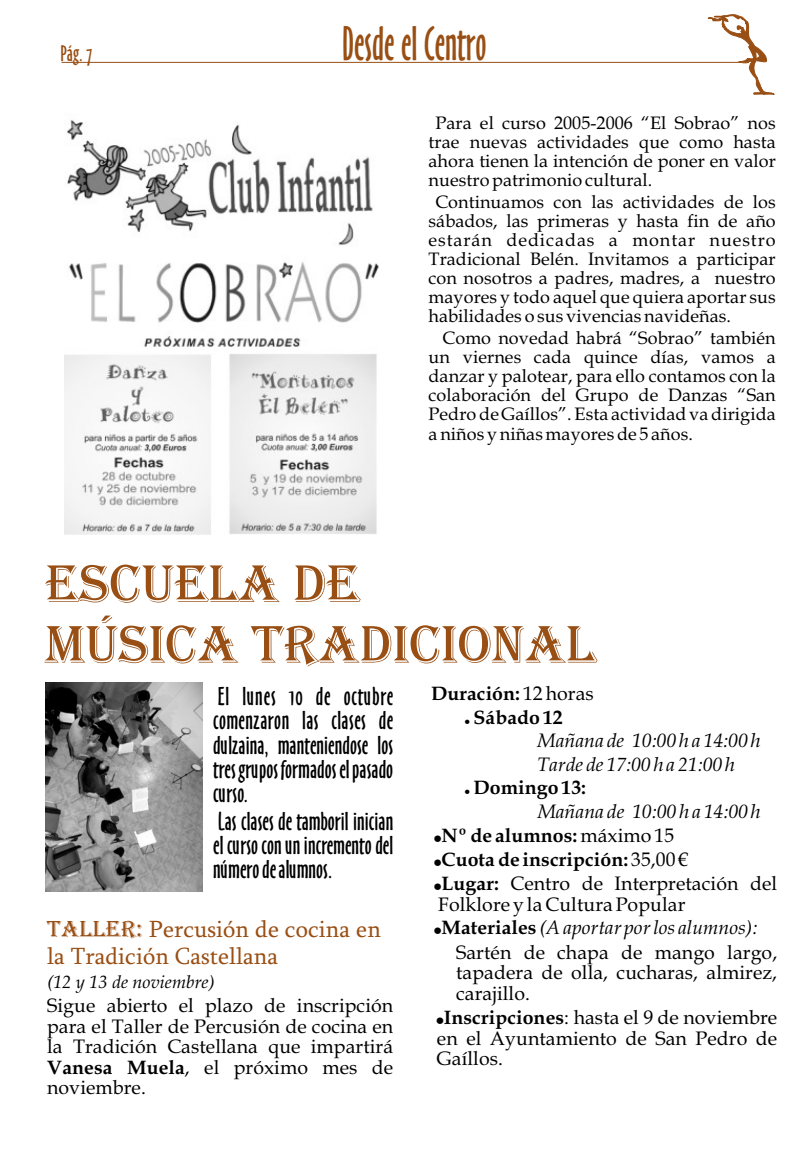
<style>
.page{position:relative;width:809px;height:1149px;background:#fff}
.page>*{position:absolute;margin:0;border:0;box-sizing:border-box;transform-origin:0 0}
.t1{font:54.6px/60.8px "Algerian";color:#994f14}
.t2{font:45px "Oz Handicraft BT";color:#994f14;scale:.85 1}
.t3{font:24px/24.2px "Oz Handicraft BT";letter-spacing:.005em;color:#000;text-align:justify}
.t4{font:24px/26.8px "Sylfaen";letter-spacing:.005em;color:#994f14}
.t5{font:21px "Oz Handicraft BT";color:#994f14}
.t6{font:19.5px/24.2px "Book Antiqua";letter-spacing:.005em;color:#000}
.t7{font:italic 19.5px/23.4px "Book Antiqua";letter-spacing:.005em;color:#000}
.t8{font:700 19.5px/23.5px "Book Antiqua";letter-spacing:.005em;color:#000;text-align:center}
.t9{font:18px/19px "Book Antiqua";letter-spacing:.005em;color:#000;text-align:justify}
.t10{font:italic 18px "Book Antiqua";letter-spacing:.005em;color:#000}
.s1{font-family:"Algerian"}
.s2{font-weight:700}
.s3{font-weight:400}
.s4{font-style:italic}
.s5{font-weight:700;font-style:normal}
</style>
<div class="page">
<hr style="left:61px;top:62px;width:679px;height:1px;background:#994f14">
<svg style="left:708px;top:14px;width:66px;height:81px"></svg>
<img style="left:65px;top:120px;width:313px;height:415px">
<img style="left:46px;top:682px;width:156px;height:209px">
<p class="t5" style="left:60px;top:45px;width:33px">Pág. 7</p>
<h2 class="t2" style="left:342px;top:26px;width:172px">Desde el Centro</h2>
<p class="t9" style="left:428px;top:115px;width:349px;text-indent:7px">Para el curso 2005-2006 “El Sobrao” nos trae nuevas actividades que como hasta ahora tienen la intención de poner en valor nuestro patrimonio cultural.</p>
<p class="t9" style="left:428px;top:194px;width:349px;text-indent:7px">Continuamos con las actividades de los sábados, las primeras y hasta fin de año estarán dedicadas a montar nuestro Tradicional Belén. Invitamos a participar con nosotros a padres, madres, a nuestro mayores y todo aquel que quiera aportar sus habilidades o sus vivencias navideñas.</p>
<p class="t9" style="left:428px;top:331px;width:349px;text-indent:14px">Como novedad habrá “Sobrao” también un viernes cada quince días, vamos a danzar y palotear, para ello contamos con la colaboración del Grupo de Danzas “San Pedro de Gaíllos”. Esta actividad va dirigida a niños y niñas mayores de 5 años.</p>
<h1 class="t1" style="left:45px;top:553px;width:552px">ESCUELA DE<br>MÚSICA TRADICIONAL</h1>
<h3 class="t3" style="left:213px;top:687px;width:181px">El lunes 10 de octubre comenzaron las clases de dulzaina, manteniendose los tres grupos formados el pasado curso.</h3>
<h3 class="t3" style="left:213px;top:812px;width:181px">Las clases de tamboril inician el curso con un incremento del número de alumnos.</h3>
<h3 class="t4" style="left:47px;top:918px;width:335px"><span class="s1">TALLER:</span> Percusión de cocina en la Tradición Castellana</h3>
<p class="t10" style="left:47px;top:975px;width:169px">(12 y 13 de noviembre)</p>
<p class="t6" style="left:47px;top:996px;width:347px">Sigue abierto el plazo de inscripción</p>
<p class="t6" style="left:47px;top:1016px;width:347px">para el Taller de Percusión de cocina en</p>
<p class="t6" style="left:47px;top:1037px;width:347px">la Tradición Castellana que impartirá</p>
<p class="t6" style="left:47px;top:1059px;width:347px;line-height:20.5px"><span class="s2">Vanesa Muela</span>, el próximo mes de noviembre.</p>
<p class="t8" style="left:431px;top:684px;width:164px">Duración: <span class="s3">12 horas<br></span>Sábado 12</p>
<p class="t7" style="left:537px;top:731px;width:225px">Mañana de 10:00 h a 14:00 h<br>Tarde de 17:00 h a 21:00 h</p>
<p class="t8" style="left:473px;top:778px;width:114px">Domingo 13:</p>
<p class="t6" style="left:441px;top:801px;width:337px;text-indent:96px"><span class="s4">Mañana de 10:00 h a 14:00 h<br></span><span class="s2">Nº de alumnos:</span> máximo 15<br><span class="s2">Cuota de inscripción:</span> 35,00 €<br><span class="s2">Lugar:</span> Centro de Interpretación del</p>
<p class="t6" style="left:438px;top:894px;width:249px">Folklore y la Cultura Popular</p>
<p class="t7" style="left:441px;top:918px;width:317px"><span class="s5">Materiales</span> (A aportar por los alumnos):</p>
<p class="t6" style="left:456px;top:942px;width:322px">Sartén de chapa de mango largo,</p>
<p class="t6" style="left:456px;top:965px;width:322px;line-height:20.5px">tapadera de olla, cucharas, almirez, carajillo.</p>
<p class="t6" style="left:444px;top:1008px;width:335px"><span class="s2">Inscripciones</span>: hasta el 9 de noviembre</p>
<p class="t6" style="left:437px;top:1028px;width:342px">en el Ayuntamiento de San Pedro de</p>
<p class="t6" style="left:437px;top:1049px;width:68px">Gaíllos.</p>
</div>
